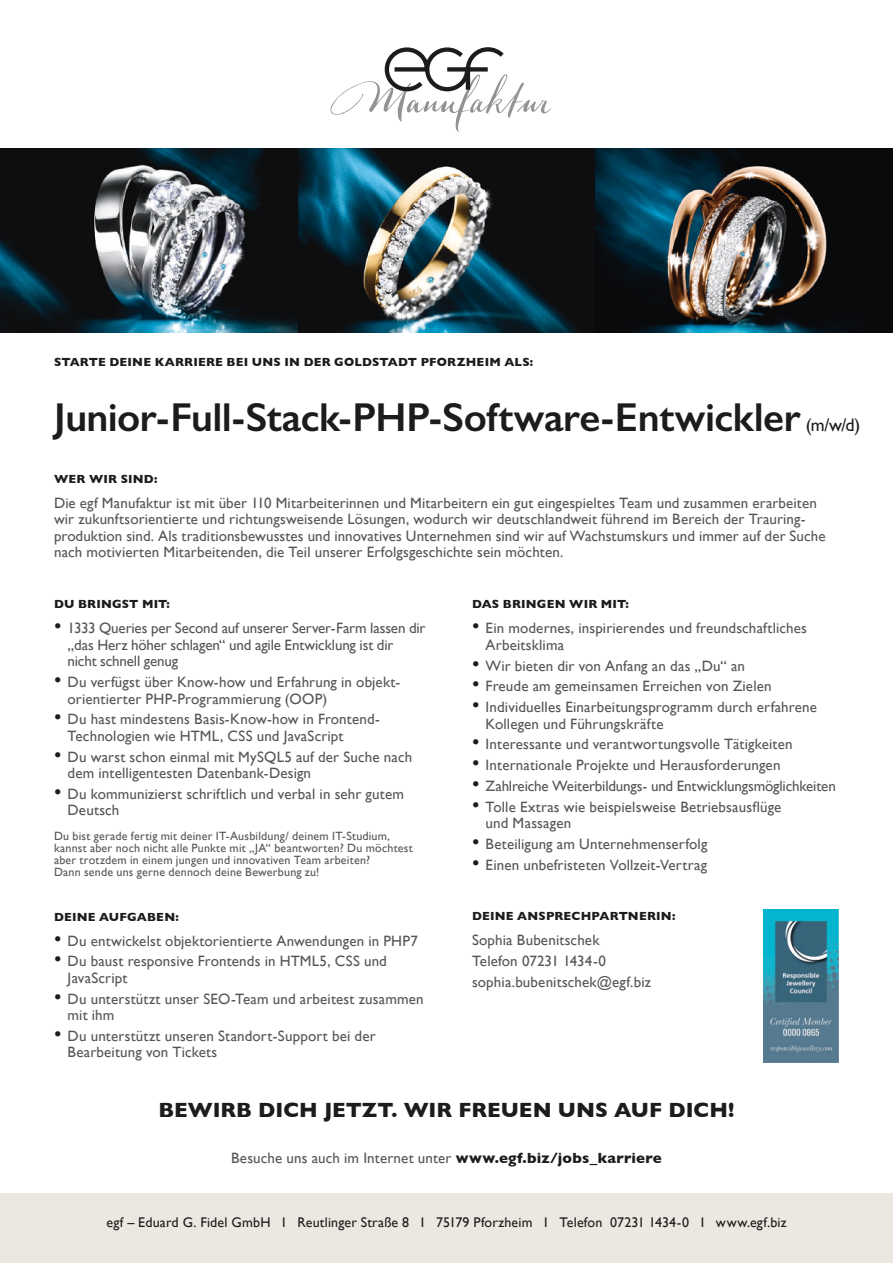
<style>
.page{position:relative;width:893px;height:1263px;background:#fff}
.page>*{position:absolute;margin:0;border:0;box-sizing:border-box;transform-origin:0 0}
.t1{font:600 40.5px "Gill Sans";letter-spacing:-.01em;color:#1c1c1b}
.t2{font:700 21px "Gill Sans";color:#1c1c1b}
.t3{font:18px "Gill Sans";color:#1c1c1b}
.t4{font:15px/16.5px "Gill Sans";letter-spacing:.01em;color:#575656}
.t5{font:15px/16.5px "Gill Sans";letter-spacing:-.01em;color:#575656}
.t6{font:13.95px "Gill Sans";letter-spacing:.01em;color:#1c1c1b}
.t7{font:12px/12px "Gill Sans";letter-spacing:.02em;color:#575656}
.t8{font:700 12px "Gill Sans";letter-spacing:.015em;color:#1c1c1b}
.s1{font-size:21px;color:#1c1c1b}
.s2{font-weight:700;color:#1c1c1b}
</style>
<div class="page">
<div style="left:0;top:1193px;width:893px;height:70px;background:#ebe8e1"></div>
<svg style="left:330px;top:47px;width:221px;height:85px"></svg>
<img style="left:764px;top:910px;width:75px;height:152px">
<img style="left:298px;top:148px;width:595px;height:184px">
<img style="left:0;top:148px;width:298px;height:184px">
<p class="t8" style="left:54px;top:352px;width:481px">STARTE DEINE KARRIERE BEI UNS IN DER GOLDSTADT PFORZHEIM ALS:</p>
<h1 class="t1" style="left:54px;top:393px;width:748px">Junior-Full-Stack-PHP-Software-Entwickler</h1>
<p class="t3" style="left:806px;top:414px;width:56px">(m/w/d)</p>
<p class="t8" style="left:54px;top:469px;width:105px">WER WIR SIND:</p>
<p class="t4" style="left:54px;top:494px;width:773px">Die egf Manufaktur ist mit über 110 Mitarbeiterinnen und Mitarbeitern ein gut eingespieltes Team und zusammen erarbeiten wir zukunftsorientierte und richtungsweisende Lösungen, wodurch wir deutschlandweit führend im Bereich der Trauring&shy;produktion sind. Als traditionsbewusstes und innovatives Unternehmen sind wir auf Wachstumskurs und immer auf der Suche nach motivierten Mitarbeitenden, die Teil unserer Erfolgsgeschichte sein möchten.</p>
<p class="t8" style="left:54px;top:595px;width:117px">DU BRINGST MIT:</p>
<p class="t5" style="left:68px;top:620px;width:359px;text-indent:-14px"><span class="s1">•</span> 1333 Queries per Second auf unserer Server-Farm lassen dir „das Herz höher schlagen“ und agile Entwicklung ist dir nicht schnell genug</p>
<p class="t4" style="left:68px;top:673px;width:334px;text-indent:-14px"><span class="s1">•</span> Du verfügst über Know-how und Erfahrung in objekt&shy;orientierter PHP-Programmierung (OOP)</p>
<p class="t4" style="left:68px;top:711px;width:314px;text-indent:-14px"><span class="s1">•</span> Du hast mindestens Basis-Know-how in Frontend-<br>Technologien wie HTML, CSS und JavaScript</p>
<p class="t4" style="left:68px;top:748px;width:346px;text-indent:-14px"><span class="s1">•</span> Du warst schon einmal mit MySQL5 auf der Suche nach dem intelligentesten Datenbank-Design</p>
<p class="t4" style="left:68px;top:785px;width:338px;text-indent:-14px"><span class="s1">•</span> Du kommunizierst schriftlich und verbal in sehr gutem<br>Deutsch</p>
<p class="t7" style="left:54px;top:830px;width:360px">Du bist gerade fertig mit deiner IT-Ausbildung/ deinem IT-Studium, kannst aber noch nicht alle Punkte mit „JA“ beantworten? Du möchtest aber trotzdem in einem jungen und innovativen Team arbeiten?<br>Dann sende uns gerne dennoch deine Bewerbung zu!</p>
<p class="t8" style="left:54px;top:907px;width:126px">DEINE AUFGABEN:</p>
<p class="t4" style="left:54px;top:932px;width:365px"><span class="s1">•</span> Du entwickelst objektorientierte Anwendungen in PHP7</p>
<p class="t4" style="left:68px;top:953px;width:321px;text-indent:-14px"><span class="s1">•</span> Du baust responsive Frontends in HTML5, CSS und<br>JavaScript</p>
<p class="t4" style="left:68px;top:990px;width:358px;text-indent:-14px"><span class="s1">•</span> Du unterstützt unser SEO-Team und arbeitest zusammen mit ihm</p>
<p class="t4" style="left:68px;top:1027px;width:310px;text-indent:-14px"><span class="s1">•</span> Du unterstützt unseren Standort-Support bei der<br>Bearbeitung von Tickets</p>
<p class="t8" style="left:472px;top:595px;width:158px">DAS BRINGEN WIR MIT:</p>
<p class="t4" style="left:486px;top:620px;width:323px;text-indent:-14px"><span class="s1">•</span> Ein modernes, inspirierendes und freundschaftliches<br>Arbeitsklima</p>
<p class="t4" style="left:472px;top:657px;width:275px"><span class="s1">•</span> Wir bieten dir von Anfang an das „Du“ an</p>
<p class="t4" style="left:472px;top:678px;width:301px"><span class="s1">•</span> Freude am gemeinsamen Erreichen von Zielen</p>
<p class="t4" style="left:486px;top:698px;width:333px;text-indent:-14px"><span class="s1">•</span> Individuelles Einarbeitungsprogramm durch erfahrene<br>Kollegen und Führungskräfte</p>
<p class="t4" style="left:472px;top:736px;width:322px"><span class="s1">•</span> Interessante und verantwortungsvolle Tätigkeiten</p>
<p class="t4" style="left:472px;top:756px;width:310px"><span class="s1">•</span> Internationale Projekte und Herausforderungen</p>
<p class="t5" style="left:472px;top:777px;width:365px"><span class="s1">•</span> Zahlreiche Weiterbildungs- und Entwicklungsmöglichkeiten</p>
<p class="t4" style="left:486px;top:798px;width:297px;text-indent:-14px"><span class="s1">•</span> Tolle Extras wie beispielsweise Betriebsausflüge und Massagen</p>
<p class="t4" style="left:472px;top:835px;width:237px"><span class="s1">•</span> Beteiligung am Unternehmenserfolg</p>
<p class="t4" style="left:472px;top:856px;width:237px"><span class="s1">•</span> Einen unbefristeten Vollzeit-Vertrag</p>
<p class="t8" style="left:472px;top:906px;width:205px">DEINE ANSPRECHPARTNERIN:</p>
<p class="t4" style="left:472px;top:929px;width:180px;line-height:20.7px">Sophia Bubenitschek<br>Telefon 07231 1434-0 sophia.bubenitschek@egf.biz</p>
<h2 class="t2" style="left:158px;top:1093px;width:577px">BEWIRB DICH JETZT. WIR FREUEN UNS AUF DICH!</h2>
<p class="t4" style="left:231px;top:1149px;width:432px">Besuche uns auch im Internet unter <span class="s2">www.egf.biz/jobs_karriere</span></p>
<p class="t6" style="left:107px;top:1214px;width:681px">egf – Eduard G. Fidel GmbH I Reutlinger Straße 8 I 75179 Pforzheim I Telefon 07231 1434-0 I www.egf.biz</p>
</div>
